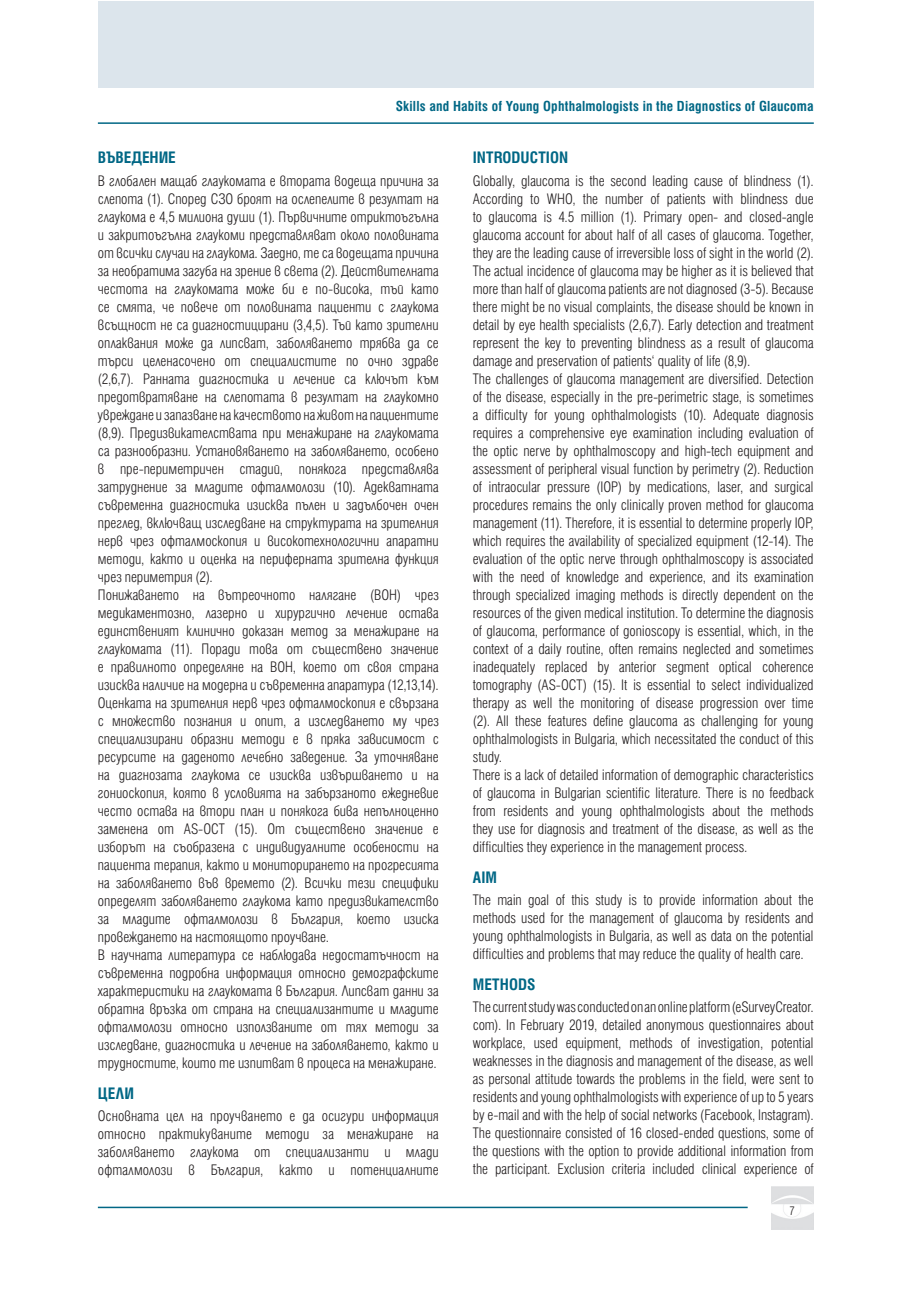
<style>
.page{position:relative;width:915px;height:1306px;background:#fff}
.page>*{position:absolute;margin:0;border:0;box-sizing:border-box;transform-origin:0 0}
.t1{font:700 condensed 18px "Helen Bg";color:#016785}
.t2{font:300 condensed 16.5px/18px "Helen Bg";color:#231f20;text-align:justify}
.t3{font:700 condensed 15.75px "Helen Bg";letter-spacing:.015em;color:#016785}
.t4{font:300 condensed 13.5px "Helen Bg";color:#231f20}
</style>
<div class="page">
<img style="left:771px;top:1186px;width:42px;height:42px">
<div style="left:98px;top:1px;width:715px;height:87px;background:#dce5ec"></div>
<hr style="left:98px;top:1206px;width:649px;height:2px;background:#016785">
<hr style="left:98px;top:122px;width:715px;height:2px;background:#016785">
<p class="t3" style="left:395px;top:97px;width:419px">Skills and Habits of Young Ophthalmologists in the Diagnostics of Glaucoma</p>
<p class="t1" style="left:98px;top:147px;width:79px">ВЪВЕДЕНИЕ</p>
<p class="t2" style="left:98px;top:171px;width:342px;text-align:left">В глобален мащаб глаукомата е втората водеща причина за слепота (1). Според СЗО броят на ослепелите в резултат на глаукома е 4,5 милиона души (1). Първичните отриктоъгълна и закритоъгълна глаукоми представляват около половината от всички случаи на глаукома. Заедно, те са водещата причина за необратима загуба на зрение в света (2). Действителната честота на глаукомата може би е по-висока, тъй като се смята, че повече от половината пациенти с глаукома всъщност не са диагностицирани (3,4,5). Тъй като зрителни оплаквания може да липсват, заболяването трябва да се търси целенасочено от специалистите по очно здраве (2,6,7). Ранната диагностика и лечение са ключът към предотвратяване на слепотата в резултат на глаукомно увреждане и запазване на качеството на живот на пациентите (8,9). Предизвикателствата при менажиране на глаукомата са разнообразни. Установяването на заболяването, особено в пре-периметричен стадий, понякога представлява затруднение за младите офталмолози (10). Адекватната съвременна диагностика изисква пълен и задълбочен очен преглед, включващ изследване на структурата на зрителния нерв чрез офталмоскопия и високотехнологични апаратни методи, както и оценка на периферната зрителна функция чрез периметрия (2).<br>Понижаването на вътреочното налягане (ВОН) чрез медикаментозно, лазерно и хирургично лечение остава единственият клинично доказан метод за менажиране на глаукомата (11). Поради това от съществено значение е правилното определяне на ВОН, което от своя страна изисква наличие на модерна и съвременна апаратура (12,13,14).<br>Оценката на зрителния нерв чрез офталмоскопия е свързана с множество познания и опит, а изследването му чрез специализирани образни методи е в пряка зависимост с ресурсите на даденото лечебно заведение. За уточняване на диагнозата глаукома се изисква извършването и на гониоскопия, която в условията на забързаното ежедневие често остава на втори план и понякога бива непълноценно заменена от AS-OCT (15). От съществено значение е изборът на съобразена с индивидуалните особености на пациента терапия, както и мониторирането на прогресията на заболяването във времето (2). Всички тези специфики определят заболяването глаукома като предизвикателство за младите офталмолози в България, което изиска провеждането на настоящото проучване.<br>В научната литература се наблюдава недостатъчност на съвременна подробна информация относно демографските характеристики на глаукомата в България. Липсват данни за обратна връзка от страна на специализантите и младите офталмолози относно използваните от тях методи за изследване, диагностика и лечение на заболяването, както и трудностите, които те изпитват в процеса на менажиране.</p>
<p class="t1" style="left:98px;top:1082px;width:38px">ЦЕЛИ</p>
<p class="t2" style="left:98px;top:1106px;width:342px">Основната цел на проучването е да осигури информация относно практикуваните методи за менажиране на заболяването глаукома от специализанти и млади офталмолози в България, както и потенциалните</p>
<p class="t1" style="left:472px;top:147px;width:97px">INTRODUCTION</p>
<p class="t2" style="left:472px;top:171px;width:342px;text-align:left">Globally, glaucoma is the second leading cause of blindness (1).<br>According to WHO, the number of patients with blindness due to glaucoma is 4.5 million (1). Primary open- and closed-angle glaucoma account for about half of all cases of glaucoma. Together, they are the leading cause of irreversible loss of sight in the world (2).<br>The actual incidence of glaucoma may be higher as it is believed that more than half of glaucoma patients are not diagnosed (3-5). Because there might be no visual complaints, the disease should be known in detail by eye health specialists (2,6,7). Early detection and treatment represent the key to preventing blindness as a result of glaucoma damage and preservation of patients‘ quality of life (8,9).<br>The challenges of glaucoma management are diversified. Detection of the disease, especially in the pre-perimetric stage, is sometimes a difficulty for young ophthalmologists (10). Adequate diagnosis requires a comprehensive eye examination including evaluation of the optic nerve by ophthalmoscopy and high-tech equipment and assessment of peripheral visual function by perimetry (2). Reduction of intraocular pressure (IOP) by medications, laser, and surgical procedures remains the only clinically proven method for glaucoma management (11). Therefore, it is essential to determine properly IOP, which requires the availability of specialized equipment (12-14). The evaluation of the optic nerve through ophthalmoscopy is associated with the need of knowledge and experience, and its examination through specialized imaging methods is directly dependent on the resources of the given medical institution. To determine the diagnosis of glaucoma, performance of gonioscopy is essential, which, in the context of a daily routine, often remains neglected and sometimes inadequately replaced by anterior segment optical coherence tomography (AS-OCT) (15). It is essential to select individualized therapy as well the monitoring of disease progression over time (2). All these features define glaucoma as challenging for young ophthalmologists in Bulgaria, which necessitated the conduct of this study.<br>There is a lack of detailed information of demographic characteristics of glaucoma in Bulgarian scientific literature. There is no feedback from residents and young ophthalmologists about the methods they use for diagnosis and treatment of the disease, as well as the difficulties they experience in the management process.</p>
<p class="t1" style="left:472px;top:866px;width:26px">AIM</p>
<p class="t2" style="left:472px;top:890px;width:342px">The main goal of this study is to provide information about the methods used for the management of glaucoma by residents and young ophthalmologists in Bulgaria, as well as data on the potential difficulties and problems that may reduce the quality of health care.</p>
<p class="t1" style="left:472px;top:973px;width:64px">METHODS</p>
<p class="t2" style="left:472px;top:997px;width:342px">The current study was conducted on an online platform (eSurveyCreator. com). In February 2019, detailed anonymous questionnaires about workplace, used equipment, methods of investigation, potential weaknesses in the diagnosis and management of the disease, as well as personal attitude towards the problems in the field, were sent to residents and young ophthalmologists with experience of up to 5 years by e-mail and with the help of social networks (Facebook, Instagram).<br>The questionnaire consisted of 16 closed-ended questions, some of the questions with the option to provide additional information from the participant. Exclusion criteria included clinical experience of</p>
<p class="t4" style="left:789px;top:1202px;width:7px">7</p>
</div>
